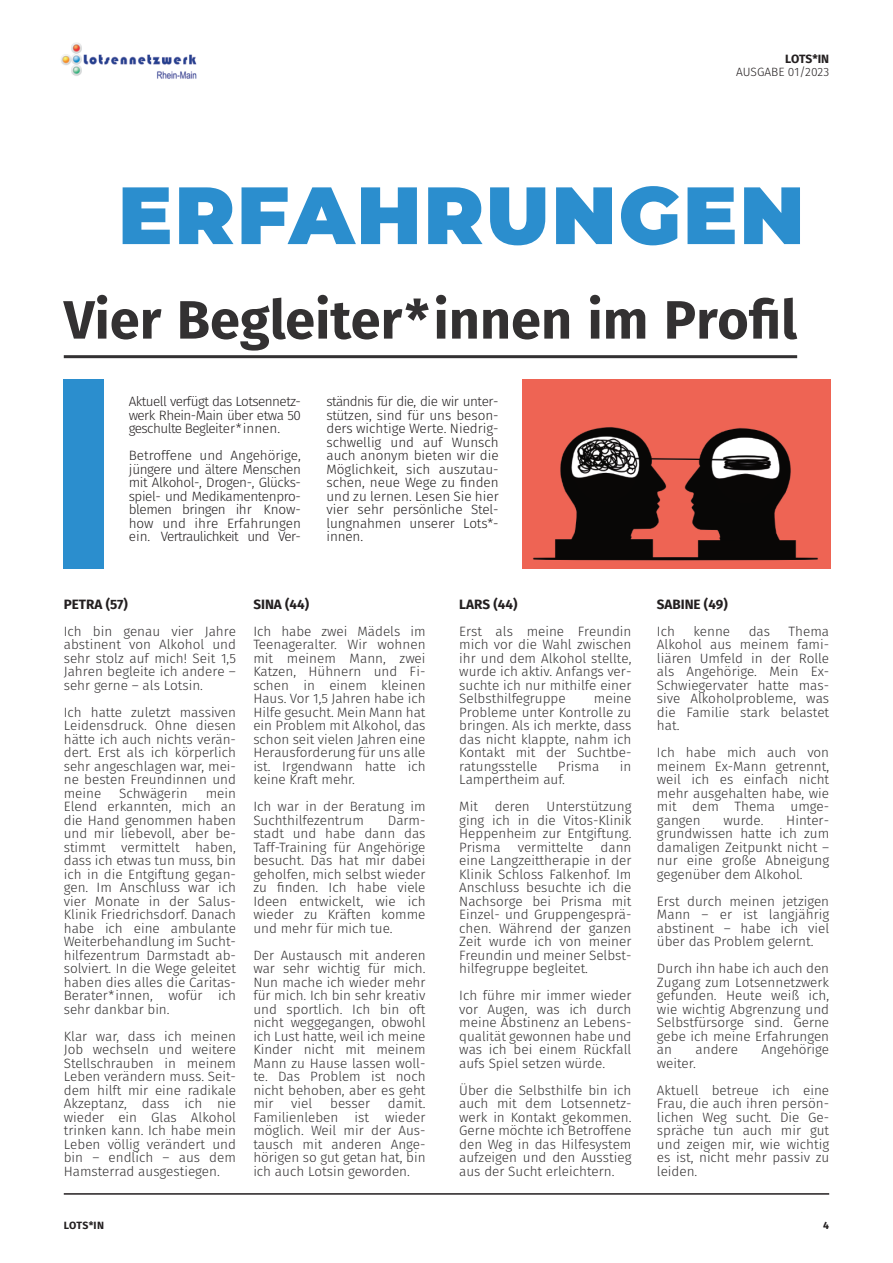
<style>
.page{position:relative;width:893px;height:1263px;background:#fff}
.page>*{position:absolute;margin:0;border:0;box-sizing:border-box;transform-origin:0 0}
.t1{font:900 81px "Montserrat";letter-spacing:.025em;color:#2b8ece}
.t2{font:700 54px "Fira Sans";color:#333132}
.t3{font:300 13.5px/13.5px "Fira Sans";color:#333132;text-align:justify}
.t4{font:300 13.5px/13.5px "Fira Sans";letter-spacing:-.01em;color:#231f20;text-align:justify}
.t5{font:700 13.5px "Fira Sans";color:#231f20}
.t6{font:300 12px "Fira Sans";color:#231f20}
.t7{font:700 12px "Fira Sans";letter-spacing:-.015em;color:#231f20}
.t8{font:700 10.5px "Fira Sans";letter-spacing:.01em;color:#231f20}
</style>
<div class="page">
<hr style="left:64px;top:1193px;width:765px;height:2px;background:#231f20">
<div style="left:63px;top:379px;width:40px;height:189px;background:#2b8ece"></div>
<hr style="left:64px;top:355px;width:733px;height:3px;background:#333132">
<img style="left:523px;top:379px;width:307px;height:189px">
<img style="left:61px;top:42px;width:136px;height:37px">
<p class="t7" style="left:785px;top:51px;width:46px">LOTS*IN</p>
<p class="t6" style="left:736px;top:65px;width:95px">AUSGABE 01/2023</p>
<h1 class="t1" style="left:118px;top:166px;width:688px">ERFAHRUNGEN</h1>
<h2 class="t2" style="left:64px;top:288px;width:735px">Vier Begleiter*innen im Profil</h2>
<p class="t4" style="left:129px;top:395px;width:174px">Aktuell verfügt das Lotsennetz&shy;werk Rhein-Main über etwa 50 geschulte Begleiter*innen.</p>
<p class="t4" style="left:129px;top:449px;width:174px">Betroffene und Angehörige, jüngere und ältere Menschen mit Alkohol-, Drogen-, Glücks&shy;spiel- und Medikamentenpro&shy;blemen bringen ihr Know&shy;how und ihre Erfahrungen ein. Vertraulichkeit und Ver-</p>
<p class="t4" style="left:326px;top:395px;width:174px">ständnis für die, die wir unter&shy;stützen, sind für uns beson&shy;ders wichtige Werte. Niedrig&shy;schwellig und auf Wunsch auch anonym bieten wir die Möglichkeit, sich auszutau&shy;schen, neue Wege zu finden und zu lernen. Lesen Sie hier vier sehr persönliche Stel&shy;lungnahmen unserer Lots*- innen.</p>
<p class="t5" style="left:64px;top:596px;width:66px">PETRA (57)</p>
<p class="t3" style="left:64px;top:624px;width:174px">Ich bin genau vier Jahre abstinent von Alkohol und sehr stolz auf mich! Seit 1,5<br>Jahren begleite ich andere – sehr gerne – als Lotsin.</p>
<p class="t3" style="left:64px;top:705px;width:174px">Ich hatte zuletzt massiven Leidensdruck. Ohne diesen hätte ich auch nichts verän&shy;dert. Erst als ich körperlich sehr angeschlagen war, mei&shy;ne besten Freundinnen und meine</p>
<p class="t3" style="left:64px;top:786px;width:174px;text-indent:142px">mein Elend erkannten, mich an die Hand genommen haben und mir liebevoll, aber be&shy;stimmt vermittelt haben, dass ich etwas tun muss, bin ich in die Entgiftung gegan&shy;gen. Im Anschluss war ich vier Monate in der Salus-Klinik Friedrichsdorf. Danach habe ich eine ambulante Weiterbehandlung im Sucht&shy;hilfezentrum Darmstadt ab&shy;solviert. In die Wege geleitet haben dies alles die Caritas-Berater*innen, wofür ich sehr dankbar bin.</p>
<p class="t3" style="left:64px;top:1029px;width:174px">Klar war, dass ich meinen Job wechseln und weitere Stellschrauben in meinem Leben verändern muss. Seit&shy;dem hilft mir eine radikale Akzeptanz, dass ich nie wieder ein Glas Alkohol trinken kann. Ich habe mein Leben völlig verändert und bin – endlich – aus dem Hamsterrad ausgestiegen.</p>
<p class="t3" style="left:119px;top:786px;width:70px">Schwägerin</p>
<p class="t5" style="left:253px;top:596px;width:57px">SINA (44)</p>
<p class="t3" style="left:253px;top:624px;width:174px">Ich habe zwei Mädels im Teenageralter. Wir wohnen mit meinem Mann, zwei Katzen, Hühnern und Fi&shy;schen in einem kleinen Haus. Vor 1,5 Jahren habe ich Hilfe gesucht. Mein Mann hat ein Problem mit Alkohol, das schon seit vielen Jahren eine Herausforderung für uns alle ist. Irgendwann hatte ich keine Kraft mehr.</p>
<p class="t3" style="left:253px;top:800px;width:174px">Ich war in der Beratung im<br>Suchthilfezentrum</p>
<p class="t3" style="left:253px;top:813px;width:174px;text-indent:135px">Darm&shy;stadt und habe dann das Taff-Training für Angehörige besucht. Das hat mir dabei geholfen, mich selbst wieder zu finden. Ich habe viele Ideen entwickelt, wie ich wieder zu Kräften komme und mehr für mich tue.</p>
<p class="t3" style="left:253px;top:948px;width:174px">Der Austausch mit anderen war sehr wichtig für mich.<br>Nun mache ich wieder mehr für mich. Ich bin sehr kreativ und sportlich. Ich bin oft nicht weggegangen, obwohl ich Lust hatte, weil ich meine Kinder nicht mit meinem Mann zu Hause lassen woll&shy;te. Das Problem ist noch nicht behoben, aber es geht mir</p>
<p class="t3" style="left:253px;top:1097px;width:174px;text-indent:135px">damit.<br>Familienleben ist wieder möglich. Weil mir der Aus&shy;tausch mit anderen Ange&shy;hörigen so gut getan hat, bin ich auch Lotsin geworden.</p>
<p class="t3" style="left:291px;top:1097px;width:23px">viel</p>
<p class="t3" style="left:330px;top:1097px;width:41px">besser</p>
<p class="t5" style="left:459px;top:596px;width:60px">LARS (44)</p>
<p class="t3" style="left:459px;top:624px;width:174px">Erst als meine Freundin mich vor die Wahl zwischen ihr und dem Alkohol stellte, wurde ich aktiv. Anfangs ver&shy;suchte ich nur mithilfe einer Selbsthilfegruppe</p>
<p class="t3" style="left:459px;top:692px;width:174px;text-indent:135px">meine Probleme unter Kontrolle zu bringen. Als ich merkte, dass das nicht klappte, nahm ich Kontakt mit der Suchtbe&shy;ratungsstelle</p>
<p class="t3" style="left:558px;top:759px;width:43px">Prisma</p>
<p class="t3" style="left:620px;top:759px;width:13px">in</p>
<p class="t3" style="left:459px;top:766px;width:174px;line-height:27px">Lampertheim auf.<br>Mit deren Unterstützung</p>
<p class="t3" style="left:459px;top:813px;width:174px">ging ich in die Vitos-Klinik Heppenheim zur Entgiftung.<br>Prisma</p>
<p class="t3" style="left:518px;top:840px;width:67px">vermittelte</p>
<p class="t3" style="left:459px;top:840px;width:174px;text-indent:141px">dann eine Langzeittherapie in der Klinik Schloss Falkenhof. Im Anschluss besuchte ich die Nachsorge bei Prisma mit Einzel- und Gruppengesprä&shy;chen. Während der ganzen Zeit wurde ich von meiner Freundin und meiner Selbst&shy;hilfegruppe begleitet.</p>
<p class="t3" style="left:459px;top:989px;width:174px">Ich führe mir immer wieder vor Augen, was ich durch meine Abstinenz an Lebens&shy;qualität gewonnen habe und was ich bei einem Rückfall aufs Spiel setzen würde.</p>
<p class="t3" style="left:459px;top:1083px;width:174px">Über die Selbsthilfe bin ich auch mit dem Lotsennetz&shy;werk in Kontakt gekommen.<br>Gerne möchte ich Betroffene den Weg in das Hilfesystem aufzeigen und den Ausstieg aus der Sucht erleichtern.</p>
<p class="t5" style="left:657px;top:596px;width:72px">SABINE (49)</p>
<p class="t3" style="left:657px;top:624px;width:20px">Ich</p>
<p class="t3" style="left:693px;top:624px;width:38px">kenne</p>
<p class="t3" style="left:749px;top:624px;width:23px">das</p>
<p class="t3" style="left:657px;top:624px;width:174px;text-indent:132px">Thema Alkohol aus meinem fami&shy;liären Umfeld in der Rolle als Angehörige. Mein Ex-Schwiegervater hatte mas&shy;sive Alkoholprobleme, was die Familie stark belastet hat.</p>
<p class="t3" style="left:657px;top:746px;width:174px">Ich habe mich auch von meinem Ex-Mann getrennt, weil ich es einfach nicht mehr ausgehalten habe, wie mit dem Thema umge&shy;gangen</p>
<p class="t3" style="left:657px;top:813px;width:174px;text-indent:129px">Hinter&shy;grundwissen hatte ich zum damaligen Zeitpunkt nicht – nur eine große Abneigung gegenüber dem Alkohol.</p>
<p class="t3" style="left:657px;top:894px;width:174px">Erst durch meinen jetzigen Mann – er ist langjährig abstinent – habe ich viel über das Problem gelernt.</p>
<p class="t3" style="left:657px;top:962px;width:174px">Durch ihn habe ich auch den Zugang zum Lotsennetzwerk gefunden. Heute weiß ich, wie wichtig Abgrenzung und Selbstfürsorge sind. Gerne gebe ich meine Erfahrungen an</p>
<p class="t3" style="left:723px;top:813px;width:42px">wurde.</p>
<p class="t3" style="left:696px;top:1043px;width:44px">andere</p>
<p class="t3" style="left:762px;top:1043px;width:69px">Angehörige</p>
<p class="t3" style="left:657px;top:1050px;width:174px;line-height:27px">weiter.<br>Aktuell betreue ich eine</p>
<p class="t3" style="left:657px;top:1097px;width:174px">Frau, die auch ihren persön&shy;lichen Weg sucht. Die Ge&shy;spräche tun auch mir gut und zeigen mir, wie wichtig es ist, nicht mehr passiv zu leiden.</p>
<p class="t8" style="left:64px;top:1219px;width:42px">LOTS*IN</p>
<p class="t8" style="left:823px;top:1219px;width:7px">4</p>
</div>
